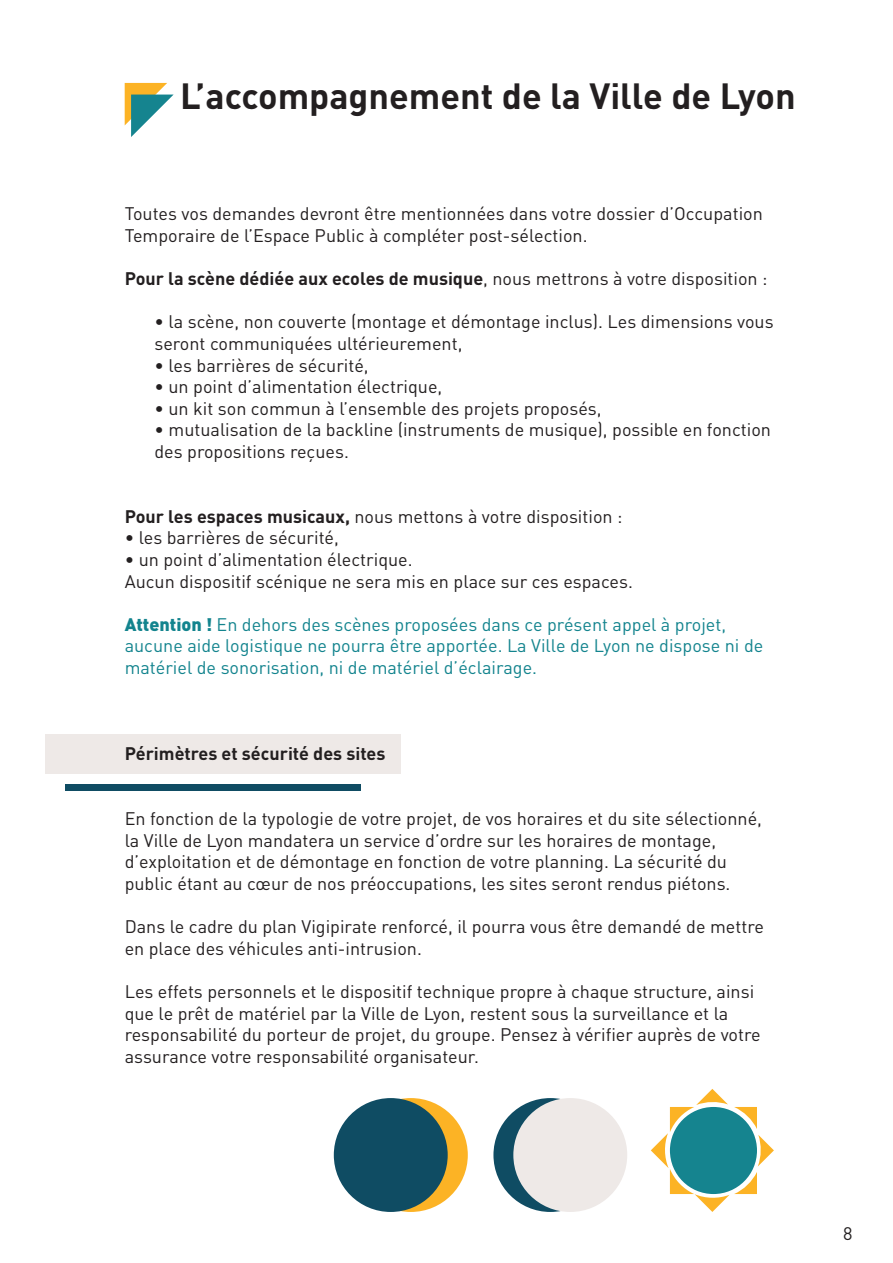
<style>
.page{position:relative;width:893px;height:1263px;background:#fff}
.page>*{position:absolute;margin:0;border:0;box-sizing:border-box;transform-origin:0 0}
.t1{font:700 36px "DIN Pro";color:#231f20}
.t2{font:18px/21.6px "DIN Pro";color:#231f20}
.t3{font:18px/21.6px "DIN Pro";color:#13848e}
.t4{font:700 18px "DIN Pro";color:#231f20}
.s1{font-weight:400}
.s2{font-weight:700}
.s3{font-weight:900}
</style>
<div class="page">
<div style="left:65px;top:784px;width:296px;height:7px;background:#0f4c63"></div>
<div style="left:45px;top:734px;width:356px;height:39px;background:#eee9e7"></div>
<svg style="left:651px;top:1089px;width:123px;height:123px"></svg>
<div style="left:670px;top:1107px;width:87px;height:87px;background:#15848f;border-radius:50%"></div>
<div style="left:354px;top:1098px;width:114px;height:114px;background:#fcb325;border-radius:50%"></div>
<div style="left:334px;top:1098px;width:114px;height:114px;background:#0f4c63;border-radius:50%"></div>
<div style="left:493px;top:1098px;width:114px;height:114px;background:#0f4c63;border-radius:50%"></div>
<div style="left:513px;top:1098px;width:114px;height:114px;background:#eee9e7;border-radius:50%"></div>
<svg style="left:125px;top:83px;width:49px;height:54px"></svg>
<h1 class="t1" style="left:180px;top:66px;width:617px">L’accompagnement de la Ville de Lyon</h1>
<p class="t2" style="left:125px;top:201px;width:640px">Toutes vos demandes devront être mentionnées dans votre dossier d’Occupation<br>Temporaire de l’Espace Public à compléter post-sélection.</p>
<p class="t4" style="left:125px;top:264px;width:644px">Pour la scène dédiée aux ecoles de musique<span class="s1">, nous mettrons à votre disposition :</span></p>
<p class="t2" style="left:154px;top:309px;width:621px">• la scène, non couverte (montage et démontage inclus). Les dimensions vous seront communiquées ultérieurement,</p>
<p class="t2" style="left:154px;top:352px;width:216px">• les barrières de sécurité,</p>
<p class="t2" style="left:154px;top:374px;width:289px">• un point d’alimentation électrique,</p>
<p class="t2" style="left:154px;top:396px;width:449px">• un kit son commun à l’ensemble des projets proposés,</p>
<p class="t2" style="left:154px;top:417px;width:618px">• mutualisation de la backline (instruments de musique), possible en fonction des propositions reçues.</p>
<p class="t2" style="left:125px;top:504px;width:499px"><span class="s2">Pour les espaces musicaux,</span> nous mettons à votre disposition :</p>
<p class="t2" style="left:125px;top:525px;width:216px">• les barrières de sécurité,</p>
<p class="t2" style="left:125px;top:547px;width:510px">• un point d’alimentation électrique.<br>Aucun dispositif scénique ne sera mis en place sur ces espaces.</p>
<p class="t3" style="left:125px;top:612px;width:640px"><span class="s3">Attention !</span> En dehors des scènes proposées dans ce présent appel à projet, aucune aide logistique ne pourra être apportée. La Ville de Lyon ne dispose ni de matériel de sonorisation, ni de matériel d’éclairage.</p>
<p class="t4" style="left:125px;top:739px;width:262px">Périmètres et sécurité des sites</p>
<p class="t2" style="left:125px;top:806px;width:639px">En fonction de la typologie de votre projet, de vos horaires et du site sélectionné, la Ville de Lyon mandatera un service d’ordre sur les horaires de montage, d’exploitation et de démontage en fonction de votre planning. La sécurité du public étant au cœur de nos préoccupations, les sites seront rendus piétons.</p>
<p class="t2" style="left:125px;top:914px;width:641px">Dans le cadre du plan Vigipirate renforcé, il pourra vous être demandé de mettre en place des véhicules anti-intrusion.</p>
<p class="t2" style="left:125px;top:979px;width:637px">Les effets personnels et le dispositif technique propre à chaque structure, ainsi que le prêt de matériel par la Ville de Lyon, restent sous la surveillance et la responsabilité du porteur de projet, du groupe. Pensez à vérifier auprès de votre assurance votre responsabilité organisateur.</p>
<p class="t2" style="left:843px;top:1221px;width:11px">8</p>
</div>
